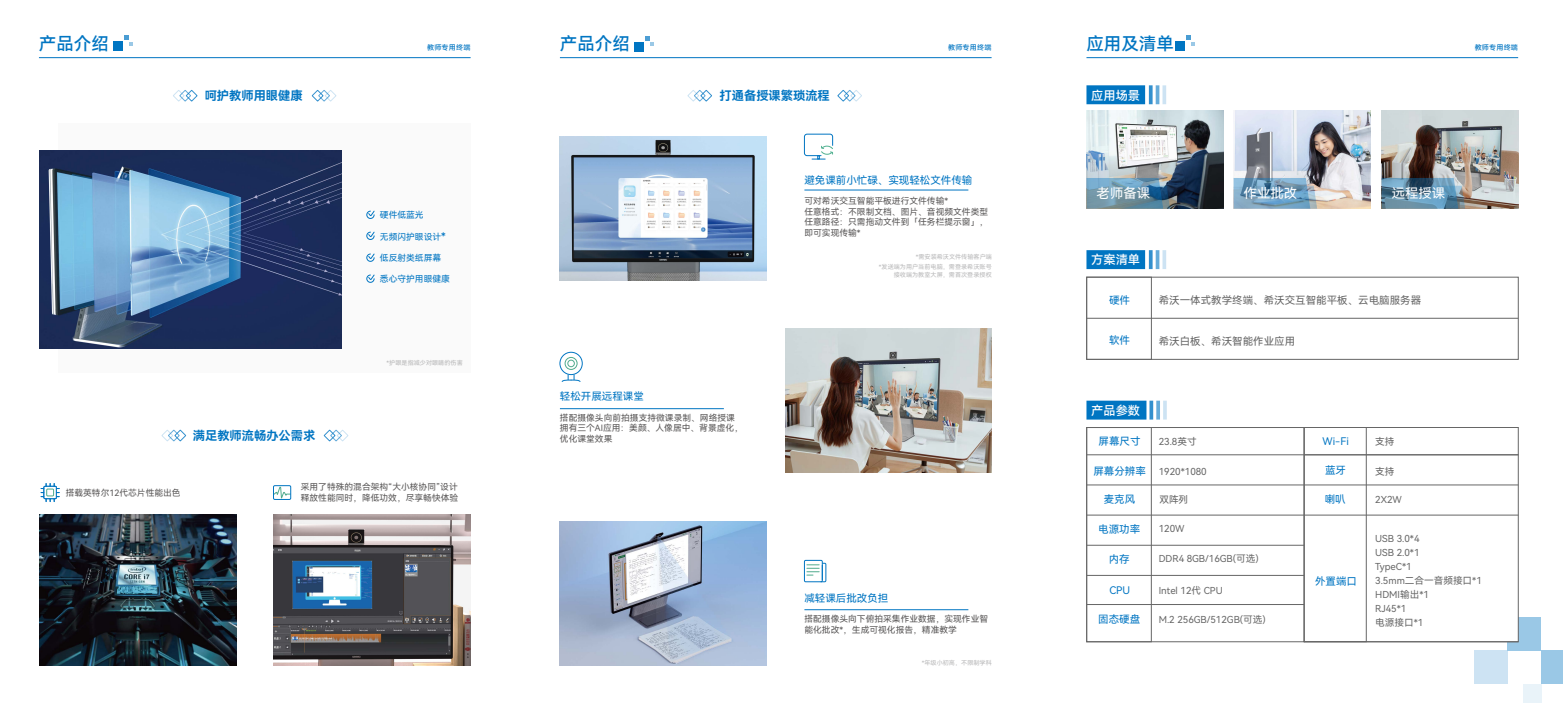
<style>
.page{position:relative;width:1563px;height:707px;background:#fff}
.page>*{position:absolute;margin:0;border:0;box-sizing:border-box;transform-origin:0 0}
.t1{font:17.5px "Harmony OS Sans SC Medium";color:#0075c2}
.t2{font:13.39px "Harmony OS Sans SC";color:#fff}
.t3{font:12.25px "Harmony OS Sans SC Bold";color:#0075c2}
.t4{font:12.25px "Harmony OS Sans SC Medium";color:#fff}
.t5{font:10.5px "Harmony OS Sans SC";color:#0075c2}
.t6{font:10.5px "Harmony OS Sans SC";color:#666}
.t7{font:9.62px/14px "Harmony OS Sans SC";color:#666}
.t8{font:8.75px/10.5px "Harmony OS Sans SC";color:#595757}
.t9{font:8.75px "Harmony OS Sans SC";color:#0075c2}
.t10{font:7.09px "Harmony OS Sans SC Medium";letter-spacing:.02em;color:#0075c2}
.t11{font:6.12px/9.8px "Harmony OS Sans SC";color:#b7b7b8;text-align:right}
.s1{font-family:"Harmony OS Sans SC Medium";font-size:10.5px}
.s2{font-size:10.5px;color:#0075c2}
</style>
<div class="page">
<img style="left:1233px;top:111px;width:137px;height:98px">
<img style="left:273px;top:514px;width:197px;height:152px">
<div style="left:58px;top:124px;width:412px;height:249px;background:#fafafa"></div>
<div style="left:1541px;top:650px;width:22px;height:34px;background:#9ac8e6"></div>
<div style="left:1474px;top:651px;width:33px;height:33px;background:#cde3f3"></div>
<div style="left:1507px;top:617px;width:34px;height:34px;background:#9ac8e6"></div>
<div style="left:1523px;top:684px;width:19px;height:19px;background:#e9f3f9"></div>
<hr style="left:39px;top:57px;width:432px;height:1px;background:#0075c2">
<hr style="left:560px;top:57px;width:431px;height:1px;background:#0075c2">
<div style="left:113px;top:41px;width:10px;height:10px;background:#0075c2"></div>
<svg style="left:124px;top:36px;width:9px;height:9px"></svg>
<div style="left:634px;top:42px;width:10px;height:9px;background:#0075c2"></div>
<svg style="left:645px;top:36px;width:9px;height:10px"></svg>
<hr style="left:1086px;top:57px;width:432px;height:1px;background:#0075c2">
<div style="left:1175px;top:41px;width:10px;height:10px;background:#0075c2"></div>
<svg style="left:1186px;top:36px;width:8px;height:9px"></svg>
<hr style="left:804px;top:609px;width:164px;height:1px;background:#0075c2">
<hr style="left:560px;top:408px;width:164px;height:1px;background:#0075c2">
<img style="left:39px;top:151px;width:303px;height:198px">
<img style="left:39px;top:514px;width:197px;height:152px">
<img style="left:560px;top:137px;width:206px;height:144px">
<img style="left:785px;top:329px;width:206px;height:144px">
<svg style="left:324px;top:430px;width:24px;height:11px"></svg>
<div style="left:559px;top:352px;width:24px;height:23px;border:1px solid #0075c2;border-radius:50%"></div>
<div style="left:565px;top:357px;width:12px;height:13px;border:1px solid #50aa8c;border-radius:50%"></div>
<div style="left:567px;top:360px;width:8px;height:7px;border:1px solid #50aa8c;border-radius:50%"></div>
<svg style="left:561px;top:375px;width:20px;height:7px"></svg>
<div style="left:804px;top:560px;width:19px;height:22px;border:1px solid #0075c2"></div>
<svg style="left:807px;top:562px;width:20px;height:21px"></svg>
<svg style="left:366px;top:210px;width:9px;height:9px"></svg>
<svg style="left:366px;top:231px;width:9px;height:9px"></svg>
<svg style="left:366px;top:253px;width:9px;height:9px"></svg>
<svg style="left:366px;top:274px;width:9px;height:9px"></svg>
<svg style="left:41px;top:483px;width:18px;height:19px"></svg>
<svg style="left:275px;top:486px;width:17px;height:13px"></svg>
<div style="left:273px;top:485px;width:18px;height:15px;border:1px solid #0075c2"></div>
<svg style="left:1086px;top:85px;width:80px;height:19px;background:#3491ce"></svg>
<svg style="left:1086px;top:250px;width:80px;height:19px;background:#3290ce"></svg>
<img style="left:1086px;top:111px;width:137px;height:98px">
<svg style="left:1086px;top:178px;width:84px;height:31px;background:#678fa5"></svg>
<svg style="left:1233px;top:178px;width:84px;height:31px;background:#759db9"></svg>
<img style="left:1381px;top:111px;width:137px;height:98px">
<svg style="left:1381px;top:178px;width:84px;height:31px;background:#6088a1"></svg>
<svg style="left:1086px;top:401px;width:81px;height:19px;background:#3390ce"></svg>
<div style="left:1086px;top:277px;width:432px;height:83px;border:1px solid #666"></div>
<div style="left:1086px;top:277px;width:65px;height:83px;border:1px solid #666"></div>
<hr style="left:1086px;top:318px;width:432px;height:1px;background:#666">
<div style="left:1086px;top:427px;width:218px;height:215px;border:1px solid #666"></div>
<div style="left:1086px;top:427px;width:65px;height:215px;border:1px solid #666"></div>
<hr style="left:1087px;top:455px;width:217px;height:1px;background:#666">
<hr style="left:1087px;top:485px;width:217px;height:1px;background:#666">
<hr style="left:1087px;top:515px;width:217px;height:1px;background:#666">
<hr style="left:1087px;top:545px;width:217px;height:1px;background:#666">
<hr style="left:1087px;top:575px;width:217px;height:1px;background:#666">
<hr style="left:1087px;top:604px;width:217px;height:1px;background:#666">
<div style="left:1304px;top:427px;width:214px;height:215px;background:#fff"></div>
<div style="left:1304px;top:427px;width:62px;height:215px;border:1px solid #666"></div>
<hr style="left:1304px;top:455px;width:214px;height:1px;background:#666">
<hr style="left:1304px;top:485px;width:214px;height:1px;background:#666">
<hr style="left:1304px;top:515px;width:214px;height:1px;background:#666">
<hr style="left:1304px;top:641px;width:214px;height:1px;background:#666">
<svg style="left:161px;top:430px;width:25px;height:11px"></svg>
<svg style="left:312px;top:90px;width:24px;height:12px"></svg>
<svg style="left:837px;top:90px;width:25px;height:12px"></svg>
<svg style="left:687px;top:90px;width:25px;height:12px"></svg>
<svg style="left:173px;top:90px;width:24px;height:12px"></svg>
<hr style="left:804px;top:190px;width:164px;height:1px;background:#0075c2">
<svg style="left:803px;top:133px;width:31px;height:27px"></svg>
<img style="left:560px;top:522px;width:206px;height:144px">
<h1 class="t1" style="left:39px;top:31px;width:71px">产品介绍</h1>
<p class="t10" style="left:427px;top:42px;width:45px">教师专用终端</p>
<h1 class="t1" style="left:560px;top:31px;width:71px">产品介绍</h1>
<p class="t10" style="left:948px;top:42px;width:45px">教师专用终端</p>
<h1 class="t1" style="left:1086px;top:31px;width:89px">应用及清单</h1>
<p class="t10" style="left:1474px;top:42px;width:45px">教师专用终端</p>
<h3 class="t3" style="left:205px;top:87px;width:99px">呵护教师用眼健康</h3>
<h3 class="t3" style="left:193px;top:427px;width:124px">满足教师流畅办公需求</h3>
<p class="t9" style="left:380px;top:208px;width:45px">硬件低蓝光</p>
<p class="t9" style="left:380px;top:231px;width:67px">无频闪护眼设计<span class="s1">*</span></p>
<p class="t9" style="left:380px;top:252px;width:63px">低反射类纸屏幕</p>
<p class="t9" style="left:380px;top:273px;width:71px">悉心守护用眼健康</p>
<p class="t11" style="left:387px;top:357px;width:78px">*护眼是指减少对眼睛的伤害</p>
<p class="t8" style="left:66px;top:487px;width:116px">搭载英特尔12代芯片性能出色</p>
<p class="t8" style="left:301px;top:481px;width:159px">采用了特殊的混合架构“大小核协同”设计释放性能同时，降低功效，尽享畅快体验</p>
<h3 class="t3" style="left:719px;top:87px;width:112px">打通备授课繁琐流程</h3>
<h3 class="t4" style="left:1091px;top:87px;width:50px">应用场景</h3>
<p class="t5" style="left:560px;top:389px;width:85px">轻松开展远程课堂</p>
<p class="t8" style="left:560px;top:412px;width:185px">搭配摄像头向前拍摄支持微课录制、网络授课拥有三个AI应用：美颜、人像居中、背景虚化，优化课堂效果</p>
<p class="t5" style="left:804px;top:172px;width:169px">避免课前小忙碌、实现轻松文件传输</p>
<p class="t8" style="left:804px;top:195px;width:185px">可对希沃交互智能平板进行文件传输*<br>任意格式：不限制文档、图片、音视频文件类型任意路径：只需拖动文件到「任务栏提示窗」，即可实现传输*</p>
<p class="t11" style="left:879px;top:251px;width:114px">*需安装希沃文件传输客户端<br>*发送端为用户当前电脑，需登录希沃账号</p>
<p class="t11" style="left:894px;top:270px;width:99px">接收端为教室大屏，需首次登录授权</p>
<p class="t5" style="left:804px;top:591px;width:85px">减轻课后批改负担</p>
<p class="t8" style="left:804px;top:614px;width:185px">搭配摄像头向下俯拍采集作业数据，实现作业智能化批改*，生成可视化报告，精准教学</p>
<p class="t11" style="left:922px;top:658px;width:72px">*年级小初高，不限制学科</p>
<h2 class="t2" style="left:1096px;top:184px;width:55px">老师备课</h2>
<h2 class="t2" style="left:1243px;top:184px;width:55px">作业批改</h2>
<h2 class="t2" style="left:1391px;top:184px;width:55px">远程授课</h2>
<h3 class="t4" style="left:1091px;top:251px;width:50px">方案清单</h3>
<p class="t5" style="left:1109px;top:293px;width:22px">硬件</p>
<p class="t5" style="left:1109px;top:333px;width:22px">软件</p>
<p class="t6" style="left:1158px;top:293px;width:264px">希沃一体式教学终端、希沃交互智能平板、云电脑服务器</p>
<p class="t6" style="left:1158px;top:333px;width:138px">希沃白板、希沃智能作业应用</p>
<h3 class="t4" style="left:1091px;top:402px;width:50px">产品参数</h3>
<p class="t5" style="left:1098px;top:434px;width:43px">屏幕尺寸</p>
<p class="t7" style="left:1158px;top:435px;width:39px">23.8英寸</p>
<p class="t7" style="left:1093px;top:464px;width:115px"><span class="s2">屏幕分辨率</span> 1920*1080</p>
<p class="t5" style="left:1322px;top:434px;width:28px">Wi-Fi</p>
<p class="t7" style="left:1375px;top:435px;width:21px">支持</p>
<p class="t5" style="left:1325px;top:463px;width:22px">蓝牙</p>
<p class="t7" style="left:1375px;top:464px;width:21px">支持</p>
<p class="t5" style="left:1103px;top:492px;width:33px">麦克风</p>
<p class="t7" style="left:1159px;top:492px;width:30px">双阵列</p>
<p class="t5" style="left:1324px;top:492px;width:22px">喇叭</p>
<p class="t7" style="left:1375px;top:492px;width:28px">2X2W</p>
<p class="t5" style="left:1098px;top:522px;width:43px">电源功率</p>
<p class="t7" style="left:1158px;top:521px;width:27px">120W</p>
<p class="t7" style="left:1375px;top:531px;width:108px">USB 3.0*4<br>USB 2.0*1<br>TypeC*1<br>3.5mm二合一音频接口*1<br>HDMI输出*1<br>RJ45*1<br>电源接口*1</p>
<p class="t5" style="left:1108px;top:552px;width:22px">内存</p>
<p class="t7" style="left:1158px;top:552px;width:101px">DDR4 8GB/16GB(可选)</p>
<p class="t5" style="left:1109px;top:583px;width:22px">CPU</p>
<p class="t7" style="left:1158px;top:583px;width:65px">Intel 12代 CPU</p>
<p class="t5" style="left:1098px;top:612px;width:43px">固态硬盘</p>
<p class="t7" style="left:1158px;top:612px;width:109px">M.2 256GB/512GB(可选)</p>
<p class="t5" style="left:1315px;top:574px;width:43px">外置端口</p>
</div>
